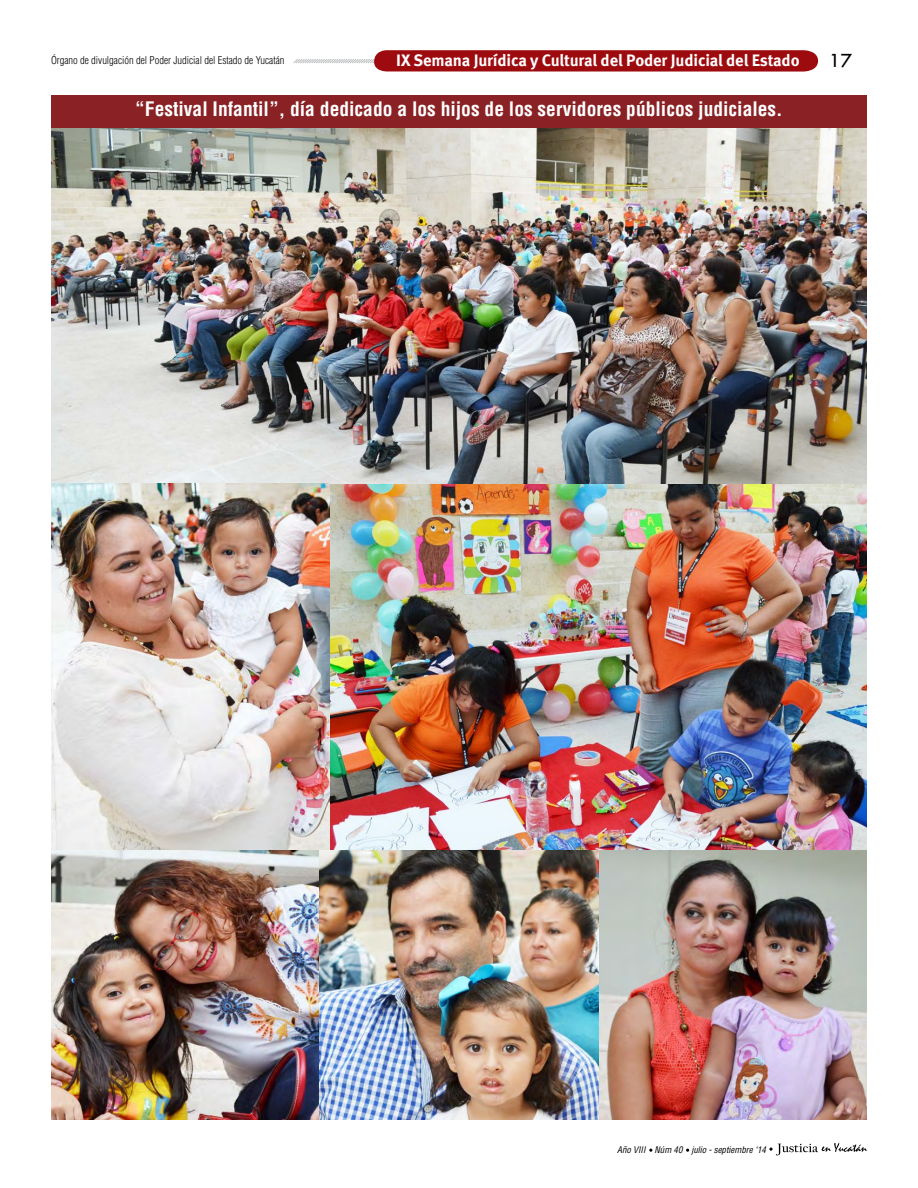
<style>
.page{position:relative;width:918px;height:1188px;background:#fff}
.page>*{position:absolute;margin:0;border:0;box-sizing:border-box;transform-origin:0 0}
.t1{font:21px "Tw Cen";color:#000}
.t2{font:700 condensed 19.5px "Helvetica LT Std";color:#fff}
.t3{font:700 16.5px "Meta Pro";letter-spacing:-.01em;color:#fff}
.t4{font:300 condensed 10.5px "Helvetica LT Std";color:#000}
.t5{font:italic condensed 8.85px "Helvetica LT Std";color:#000}
</style>
<div class="page">
<svg style="left:769px;top:1143px;width:98px;height:12px"></svg>
<div style="left:51px;top:95px;width:816px;height:33px;background:#8a2225"></div>
<svg style="left:293px;top:50px;width:526px;height:22px;background:#af383c"></svg>
<img style="left:329px;top:483px;width:538px;height:367px">
<img style="left:51px;top:128px;width:816px;height:355px">
<img style="left:51px;top:483px;width:278px;height:367px">
<img style="left:51px;top:850px;width:816px;height:270px">
<p class="t4" style="left:51px;top:54px;width:235px">Órgano de divulgación del Poder Judicial del Estado de Yucatán</p>
<p class="t3" style="left:396px;top:50px;width:405px">IX Semana Jurídica y Cultural del Poder Judicial del Estado</p>
<p class="t2" style="left:135px;top:97px;width:649px">“Festival Infantil”, día dedicado a los hijos de los servidores públicos judiciales.</p>
<p class="t1" style="left:829px;top:47px;width:25px">17</p>
<p class="t5" style="left:617px;top:1144px;width:150px">Año VIII Núm 40 julio - septiembre ‘14</p>
</div>
